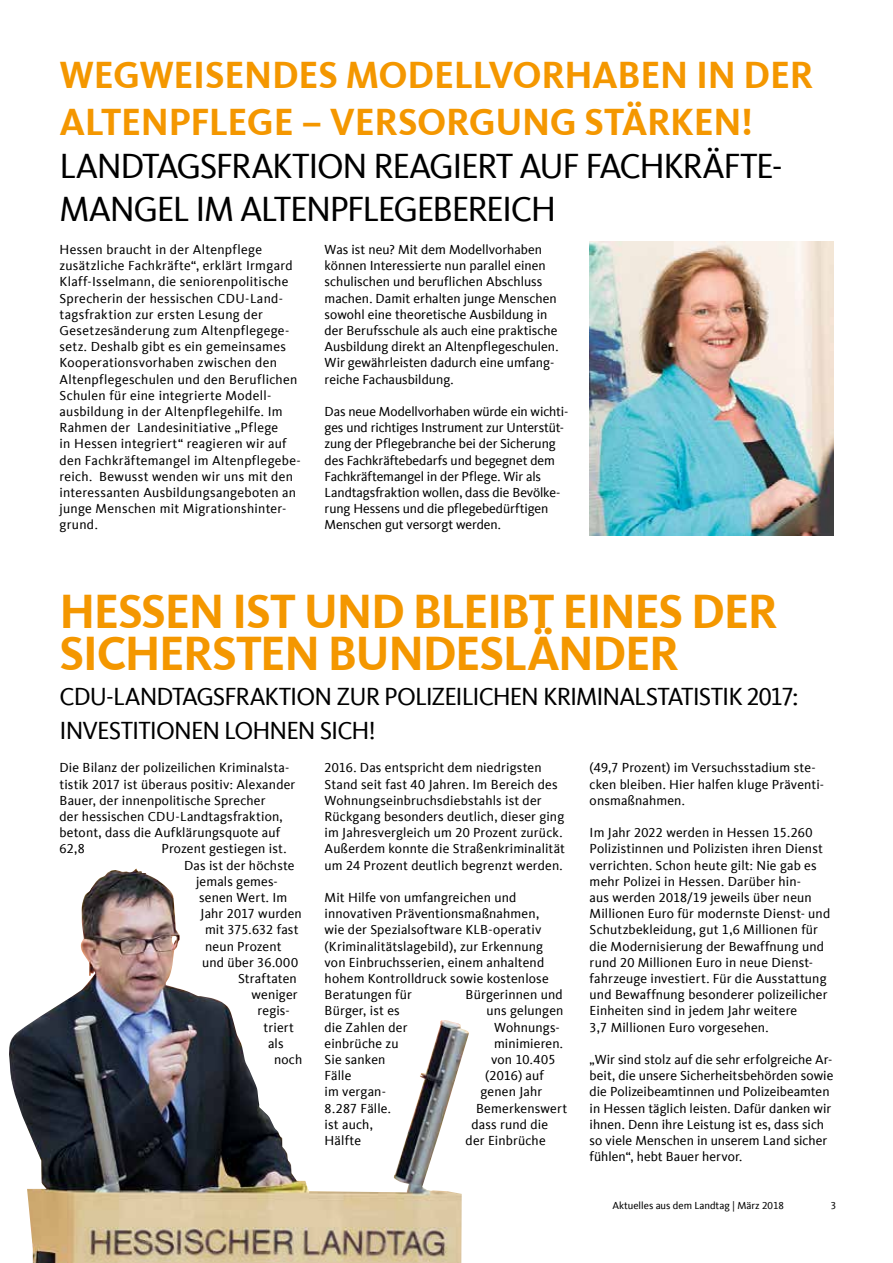
<style>
.page{position:relative;width:893px;height:1263px;background:#fff}
.page>*{position:absolute;margin:0;border:0;box-sizing:border-box;transform-origin:0 0}
.t1{font:700 49.5px/42px "CDU Kievit Tab";letter-spacing:-.03em;color:#f49700}
.t2{font:700 39px/46.5px "CDU Kievit Tab";letter-spacing:-.01em;color:#f49700}
.t3{font:36px/43.2px "CDU Kievit Tab";letter-spacing:-.04em;color:#000}
.t4{font:25.5px/34.5px "CDU Kievit Tab";letter-spacing:-.04em;color:#000}
.t5{font:13.5px/16.2px "CDU Kievit Tab";letter-spacing:.01em;color:#000}
.t6{font:13.5px/16.2px "CDU Kievit Tab";letter-spacing:-.01em;color:#000}
.t7{font:10.5px "CDU Kievit Tab";color:#000}
</style>
<div class="page">
<img style="left:9px;top:868px;width:460px;height:395px">
<img style="left:589px;top:241px;width:244px;height:294px">
<h2 class="t2" style="left:60px;top:52px;width:755px">WEGWEISENDES MODELLVORHABEN IN DER<br>ALTENPFLEGE – VERSORGUNG STÄRKEN!</h2>
<h3 class="t3" style="left:60px;top:144px;width:725px">LANDTAGSFRAKTION REAGIERT AUF FACHKRÄFTE-<br>MANGEL IM ALTENPFLEGEBEREICH</h3>
<p class="t5" style="left:325px;top:241px;width:235px">Was ist neu? Mit dem Modellvorhaben können Interessierte nun parallel einen schulischen und beruflichen Abschluss machen. Damit erhalten junge Menschen sowohl eine theoretische Ausbildung in der Berufsschule als auch eine praktische Ausbildung direkt an Altenpflegeschulen.<br>Wir gewährleisten dadurch eine umfang&shy;reiche Fachausbildung.</p>
<p class="t6" style="left:325px;top:403px;width:245px">Das neue Modellvorhaben würde ein wichti&shy;ges und richtiges Instrument zur Unterstüt&shy;zung der Pflegebranche bei der Sicherung des Fachkräftebedarfs und begegnet dem Fachkräftemangel in der Pflege. Wir als Landtagsfraktion wollen, dass die Bevölke&shy;rung Hessens und die pflegebedürftigen Menschen gut versorgt werden.</p>
<p class="t5" style="left:60px;top:241px;width:243px">Hessen braucht in der Altenpflege zusätzliche Fachkräfte“, erklärt Irmgard Klaff-Isselmann, die seniorenpolitische Sprecherin der hessischen CDU-Land&shy;tagsfraktion zur ersten Lesung der Gesetzesänderung zum Altenpflegege&shy;setz. Deshalb gibt es ein gemeinsames Kooperationsvorhaben zwischen den Altenpflegeschulen und den Beruflichen Schulen für eine integrierte Modell&shy;ausbildung in der Altenpflegehilfe. Im Rahmen der Landesinitiative „Pflege<br>in Hessen integriert“ reagieren wir auf den Fachkräftemangel im Altenpflegebe&shy;reich. Bewusst wenden wir uns mit den interessanten Ausbildungsangeboten an junge Menschen mit Migrationshinter&shy;grund.</p>
<h1 class="t1" style="left:60px;top:591px;width:720px">HESSEN IST UND BLEIBT EINES DER<br>SICHERSTEN BUNDESLÄNDER</h1>
<h3 class="t4" style="left:60px;top:679px;width:740px">CDU-LANDTAGSFRAKTION ZUR POLIZEILICHEN KRIMINALSTATISTIK 2017:<br>INVESTITIONEN LOHNEN SICH!</h3>
<p class="t5" style="left:590px;top:760px;width:236px">(49,7 Prozent) im Versuchsstadium ste&shy;cken bleiben. Hier halfen kluge Präventi&shy;onsmaßnahmen.</p>
<p class="t5" style="left:590px;top:825px;width:242px">Im Jahr 2022 werden in Hessen 15.260<br>Polizistinnen und Polizisten ihren Dienst verrichten. Schon heute gilt: Nie gab es mehr Polizei in Hessen. Darüber hin-<br>aus werden 2018/19 jeweils über neun Millionen Euro für modernste Dienst- und Schutzbekleidung, gut 1,6 Millionen für die Modernisierung der Bewaffnung und rund 20 Millionen Euro in neue Dienst&shy;fahrzeuge investiert. Für die Ausstattung und Bewaffnung besonderer polizeilicher Einheiten sind in jedem Jahr weitere<br>3,7 Millionen Euro vorgesehen.</p>
<p class="t5" style="left:590px;top:1051px;width:245px">„Wir sind stolz auf die sehr erfolgreiche Ar&shy;beit, die unsere Sicherheitsbehörden sowie die Polizeibeamtinnen und Polizeibeamten in Hessen täglich leisten. Dafür danken wir ihnen. Denn ihre Leistung ist es, dass sich so viele Menschen in unserem Land sicher fühlen“, hebt Bauer hervor.</p>
<p class="t5" style="left:60px;top:760px;width:237px">Die Bilanz der polizeilichen Kriminalsta&shy;tistik 2017 ist überaus positiv: Alexander Bauer, der innenpolitische Sprecher<br>der hessischen CDU-Landtagsfraktion, betont, dass die Aufklärungsquote auf 62,8</p>
<p class="t5" style="left:325px;top:760px;width:242px">2016. Das entspricht dem niedrigsten Stand seit fast 40 Jahren. Im Bereich des Wohnungseinbruchsdiebstahls ist der Rückgang besonders deutlich, dieser ging im Jahresvergleich um 20 Prozent zurück.<br>Außerdem konnte die Straßenkriminalität um 24 Prozent deutlich begrenzt werden.</p>
<p class="t5" style="left:325px;top:889px;width:226px">Mit Hilfe von umfangreichen und innovativen Präventionsmaßnahmen, wie der Spezialsoftware KLB-operativ (Kriminalitätslagebild), zur Erkennung von Einbruchsserien, einem anhaltend hohem Kontrolldruck sowie kostenlose Beratungen für</p>
<p class="t5" style="left:162px;top:841px;width:127px">Prozent gestiegen ist.</p>
<p class="t5" style="left:184px;top:857px;width:112px">Das ist der höchste</p>
<p class="t5" style="left:196px;top:873px;width:83px">jemals gemes-</p>
<p class="t5" style="left:199px;top:889px;width:90px">senen Wert. Im</p>
<p class="t5" style="left:201px;top:906px;width:103px">Jahr 2017 wurden</p>
<p class="t5" style="left:205px;top:922px;width:95px">mit 375.632 fast</p>
<p class="t5" style="left:205px;top:938px;width:78px">neun Prozent</p>
<p class="t5" style="left:202px;top:954px;width:98px">und über 36.000</p>
<p class="t5" style="left:238px;top:970px;width:60px">Straftaten</p>
<p class="t5" style="left:252px;top:987px;width:48px">weniger</p>
<p class="t5" style="left:258px;top:1003px;width:34px">regis-</p>
<p class="t5" style="left:264px;top:1019px;width:32px">triert</p>
<p class="t5" style="left:268px;top:1035px;width:17px">als</p>
<p class="t5" style="left:274px;top:1051px;width:30px">noch</p>
<p class="t5" style="left:466px;top:987px;width:99px">Bürgerinnen und</p>
<p class="t5" style="left:325px;top:1003px;width:77px">Bürger, ist es</p>
<p class="t5" style="left:487px;top:1003px;width:78px">uns gelungen</p>
<p class="t5" style="left:325px;top:1019px;width:84px">die Zahlen der</p>
<p class="t5" style="left:494px;top:1019px;width:67px">Wohnungs-</p>
<p class="t5" style="left:325px;top:1035px;width:76px">einbrüche zu</p>
<p class="t5" style="left:494px;top:1035px;width:71px">minimieren.</p>
<p class="t5" style="left:325px;top:1051px;width:62px">Sie sanken</p>
<p class="t5" style="left:491px;top:1051px;width:66px">von 10.405</p>
<p class="t5" style="left:325px;top:1068px;width:28px">Fälle</p>
<p class="t5" style="left:485px;top:1068px;width:60px">(2016) auf</p>
<p class="t5" style="left:325px;top:1084px;width:63px">im vergan-</p>
<p class="t5" style="left:481px;top:1084px;width:63px">genen Jahr</p>
<p class="t5" style="left:325px;top:1100px;width:68px">8.287 Fälle.</p>
<p class="t5" style="left:476px;top:1100px;width:93px">Bemerkenswert</p>
<p class="t5" style="left:325px;top:1116px;width:50px">ist auch,</p>
<p class="t5" style="left:472px;top:1116px;width:78px">dass rund die</p>
<p class="t5" style="left:325px;top:1132px;width:38px">Hälfte</p>
<p class="t5" style="left:466px;top:1132px;width:82px">der Einbrüche</p>
<p class="t7" style="left:612px;top:1200px;width:173px">Aktuelles aus dem Landtag | März 2018</p>
<p class="t7" style="left:831px;top:1200px;width:7px">3</p>
</div>
